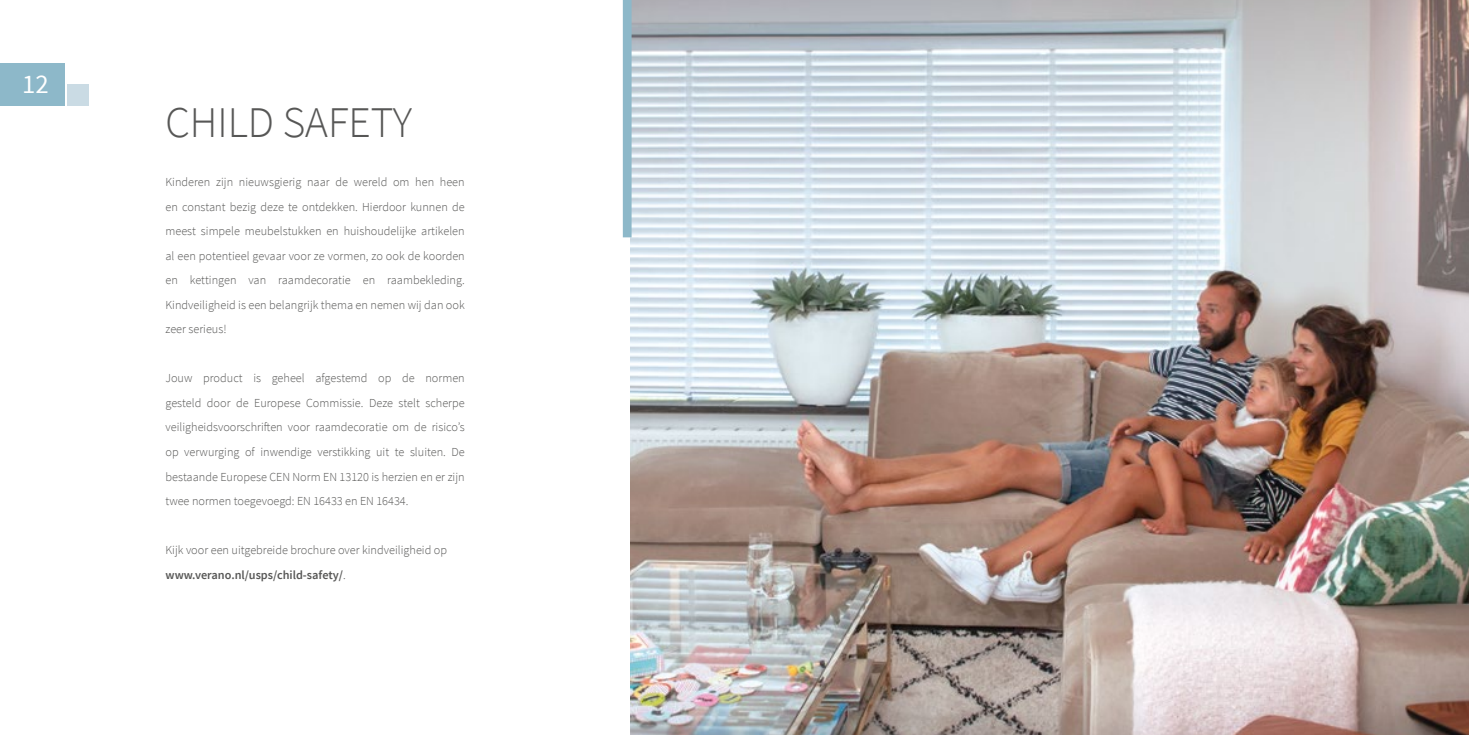
<style>
.page{position:relative;width:1469px;height:735px;background:#fff}
.page>*{position:absolute;margin:0;border:0;box-sizing:border-box;transform-origin:0 0}
.t1{font:300 43.75px "Source Sans Pro";color:#575756}
.t2{font:26.78px "Source Sans Pro";color:#fff}
.t3{font:300 12.25px/24.5px "Source Sans Pro";color:#575756;text-align:justify}
.s1{font-weight:600}
</style>
<div class="page">
<div style="left:0;top:63px;width:64px;height:42px;background:#8db8c9"></div>
<div style="left:68px;top:84px;width:21px;height:21px;background:#cadbe4"></div>
<img style="left:630px;top:0;width:838px;height:734px">
<div style="left:623px;top:0;width:8px;height:237px;background:#8db8c9"></div>
<h2 class="t2" style="left:22px;top:67px;width:28px">12</h2>
<h1 class="t1" style="left:165px;top:96px;width:248px">CHILD SAFETY</h1>
<p class="t3" style="left:165px;top:170px;width:301px">Kinderen zijn nieuwsgierig naar de wereld om hen heen en constant bezig deze te ontdekken. Hierdoor kunnen de meest simpele meubelstukken en huishoudelijke artikelen al een potentieel gevaar voor ze vormen, zo ook de koorden en kettingen van raamdecoratie en raambekleding.<br>Kindveiligheid is een belangrijk thema en nemen wij dan ook zeer serieus!</p>
<p class="t3" style="left:165px;top:366px;width:301px">Jouw product is geheel afgestemd op de normen gesteld door de Europese Commissie. Deze stelt scherpe veiligheidsvoorschriften voor raamdecoratie om de risico’s op verwurging of inwendige verstikking uit te sluiten. De bestaande Europese CEN Norm EN 13120 is herzien en er zijn twee normen toegevoegd: EN 16433 en EN 16434.</p>
<p class="t3" style="left:165px;top:537px;width:283px">Kijk voor een uitgebreide brochure over kindveiligheid op <span class="s1">www.verano.nl/usps/child-safety/</span>.</p>
</div>
